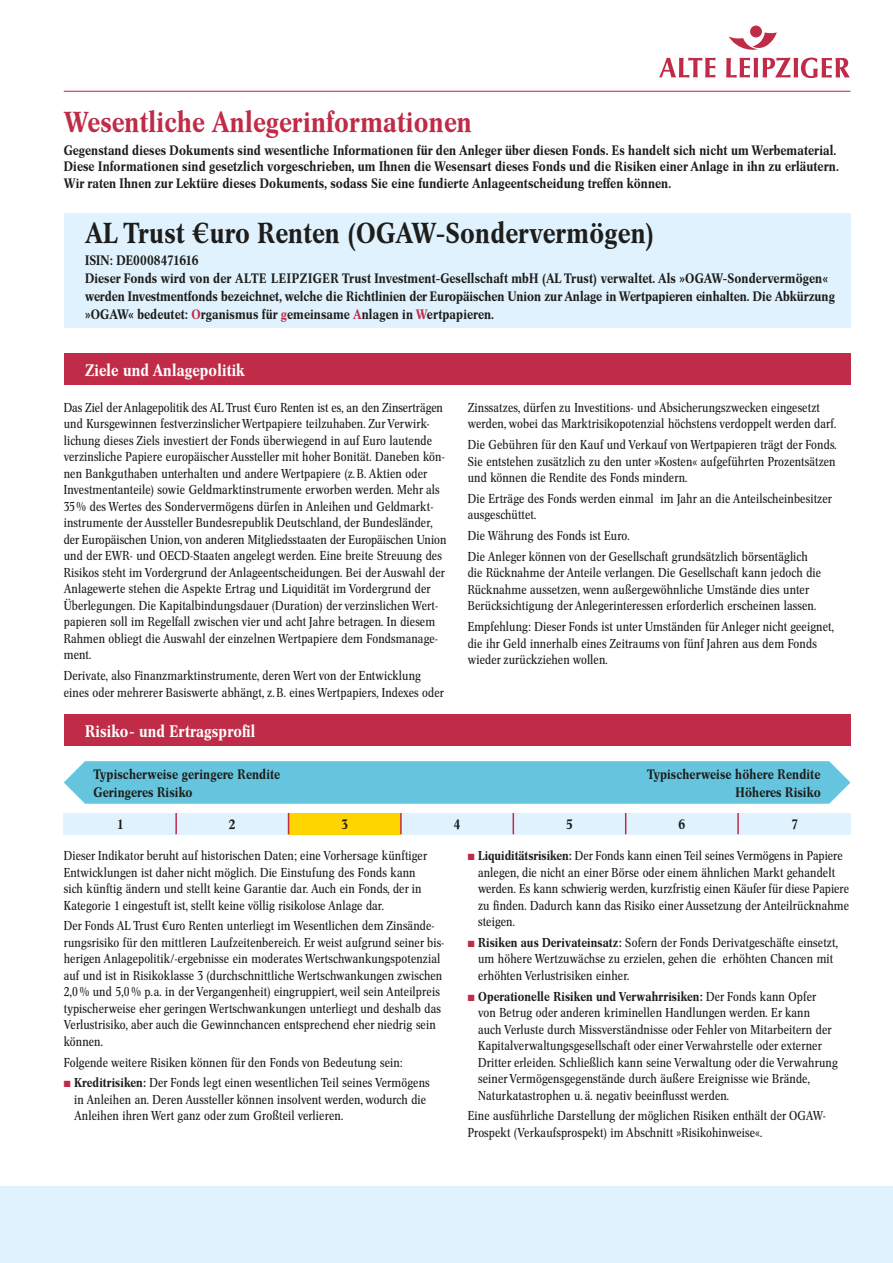
<style>
.page{position:relative;width:893px;height:1263px;background:#fff}
.page>*{position:absolute;margin:0;border:0;box-sizing:border-box;transform-origin:0 0}
.t1{font:500 28.5px "Concorde Nova BQ";letter-spacing:.01em;color:#1d1d1b}
.t2{font:500 28.5px "Concorde Nova BQ";letter-spacing:.01em;color:#c02b47}
.t3{font:500 16.5px "Concorde Nova BQ";letter-spacing:.01em;color:#fff}
.t4{font:500 13.5px/18px "Concorde Nova BQ";letter-spacing:.01em;color:#1d1d1b}
.t5{font:12.75px/16.5px "Concorde Nova BQ";letter-spacing:.01em;color:#1d1d1b}
.s1{color:#c02b47}
.s2{font-weight:500}
</style>
<div class="page">
<div style="left:0;top:1186px;width:893px;height:77px;background:#e0f2fd"></div>
<div style="left:64px;top:353px;width:786px;height:32px;background:#c02b47"></div>
<div style="left:64px;top:714px;width:786px;height:32px;background:#c02b47"></div>
<svg style="left:64px;top:761px;width:786px;height:43px"></svg>
<div style="left:64px;top:813px;width:112px;height:21px;background:#e0f2fd"></div>
<div style="left:176px;top:813px;width:113px;height:21px;background:#e0f2fd"></div>
<div style="left:289px;top:813px;width:112px;height:21px;background:#ffd500"></div>
<div style="left:401px;top:813px;width:112px;height:21px;background:#e0f2fd"></div>
<div style="left:513px;top:813px;width:113px;height:21px;background:#e0f2fd"></div>
<div style="left:626px;top:813px;width:112px;height:21px;background:#e0f2fd"></div>
<div style="left:738px;top:813px;width:112px;height:21px;background:#e0f2fd"></div>
<svg style="left:288px;top:813px;width:1px;height:21px"></svg>
<hr style="left:400px;top:813px;width:2px;height:21px;background:#c02b47">
<svg style="left:513px;top:813px;width:1px;height:21px"></svg>
<svg style="left:625px;top:813px;width:1px;height:21px"></svg>
<hr style="left:737px;top:813px;width:2px;height:21px;background:#c02b47">
<hr style="left:175px;top:813px;width:2px;height:21px;background:#c02b47">
<hr style="left:64px;top:91px;width:786px;height:1px;background:#c02b47">
<div style="left:750px;top:26px;width:12px;height:11px;background:#c02b47;border-radius:50%"></div>
<svg style="left:729px;top:32px;width:48px;height:18px"></svg>
<svg style="left:659px;top:58px;width:57px;height:20px"></svg>
<svg style="left:726px;top:58px;width:124px;height:20px"></svg>
<div style="left:64px;top:213px;width:786px;height:114px;background:#e0f2fd"></div>
<h1 class="t2" style="left:64px;top:106px;width:409px">Wesentliche Anlegerinformationen</h1>
<p class="t4" style="left:64px;top:142px;width:777px;line-height:16.5px">Gegenstand dieses Dokuments sind wesentliche Informationen für den Anleger über diesen Fonds. Es handelt sich nicht um Werbematerial.<br>Diese Informationen sind gesetzlich vorgeschrieben, um Ihnen die Wesensart dieses Fonds und die Risiken einer Anlage in ihn zu erläutern.<br>Wir raten Ihnen zur Lektüre dieses Dokuments, sodass Sie eine fundierte Anlageentscheidung treffen können.</p>
<h1 class="t1" style="left:85px;top:217px;width:571px">AL Trust €uro Renten (OGAW-Sondervermögen)</h1>
<p class="t4" style="left:85px;top:252px;width:751px">ISIN: DE0008471616<br>Dieser Fonds wird von der ALTE LEIPZIGER Trust Investment-Gesellschaft mbH (AL Trust) verwaltet. Als »OGAW-Sondervermögen« werden Investmentfonds bezeichnet, welche die Richtlinien der Europäischen Union zur Anlage in Wertpapieren einhalten. Die Abkürzung »OGAW« bedeutet: <span class="s1">O</span>rganismus für <span class="s1">g</span>emeinsame <span class="s1">A</span>nlagen in <span class="s1">W</span>ertpapieren.</p>
<p class="t3" style="left:85px;top:360px;width:161px">Ziele und Anlagepolitik</p>
<p class="t5" style="left:64px;top:399px;width:384px">Das Ziel der Anlagepolitik des AL Trust €uro Renten ist es, an den Zinserträgen und Kursgewinnen festverzinslicher Wertpapiere teilzuhaben. Zur Verwirk&shy;lichung dieses Ziels investiert der Fonds überwiegend in auf Euro lautende verzinsliche Papiere europäischer Aussteller mit hoher Bonität. Daneben kön&shy;nen Bankguthaben unterhalten und andere Wertpapiere (z. B. Aktien oder Investmentanteile) sowie Geldmarktinstrumente erworben werden. Mehr als 35% des Wertes des Sondervermögens dürfen in Anleihen und Geldmarkt&shy;instrumente der Aussteller Bundesrepublik Deutschland, der Bundesländer, der Europäischen Union, von anderen Mitgliedsstaaten der Europäischen Union und der EWR- und OECD-Staaten angelegt werden. Eine breite Streuung des Risikos steht im Vordergrund der Anlageentscheidungen. Bei der Auswahl der Anlagewerte stehen die Aspekte Ertrag und Liquidität im Vordergrund der Überlegungen. Die Kapitalbindungsdauer (Duration) der verzinslichen Wert&shy;papieren soll im Regelfall zwischen vier und acht Jahre betragen. In diesem Rahmen obliegt die Auswahl der einzelnen Wertpapiere dem Fondsmanage&shy;ment.</p>
<p class="t5" style="left:64px;top:668px;width:382px">Derivate, also Finanzmarktinstrumente, deren Wert von der Entwicklung eines oder mehrerer Basiswerte abhängt, z. B. eines Wertpapiers, Indexes oder</p>
<p class="t5" style="left:468px;top:399px;width:370px">Zinssatzes, dürfen zu Investitions- und Absicherungszwecken eingesetzt werden, wobei das Marktrisikopotenzial höchstens verdoppelt werden darf.</p>
<p class="t5" style="left:468px;top:437px;width:370px;text-align:justify">Die Gebühren für den Kauf und Verkauf von Wertpapieren trägt der Fonds.<br>Sie entstehen zusätzlich zu den unter »Kosten« aufgeführten Prozentsätzen und können die Rendite des Fonds mindern.</p>
<p class="t5" style="left:468px;top:490px;width:366px">Die Erträge des Fonds werden einmal im Jahr an die Anteilscheinbesitzer ausgeschüttet.</p>
<p class="t5" style="left:468px;top:525px;width:342px;line-height:20.7px">Die Währung des Fonds ist Euro.<br>Die Anleger können von der Gesellschaft grundsätzlich börsentäglich</p>
<p class="t5" style="left:468px;top:565px;width:355px">die Rücknahme der Anteile verlangen. Die Gesellschaft kann jedoch die<br>Rücknahme aussetzen, wenn außergewöhnliche Umstände dies unter<br>Berücksichtigung der Anlegerinteressen erforderlich erscheinen lassen.</p>
<p class="t5" style="left:468px;top:619px;width:368px">Empfehlung: Dieser Fonds ist unter Umständen für Anleger nicht geeignet, die ihr Geld innerhalb eines Zeitraums von fünf Jahren aus dem Fonds wieder zurückziehen wollen.</p>
<p class="t3" style="left:85px;top:721px;width:172px">Risiko- und Ertragsprofil</p>
<p class="t4" style="left:94px;top:766px;width:188px">Typischerweise geringere Rendite<br>Geringeres Risiko</p>
<p class="t4" style="left:647px;top:766px;width:175px;text-align:right">Typischerweise höhere Rendite<br>Höheres Risiko</p>
<p class="t4" style="left:117px;top:815px;width:8px">1</p>
<p class="t4" style="left:229px;top:815px;width:8px">2</p>
<p class="t4" style="left:341px;top:815px;width:8px">3</p>
<p class="t4" style="left:454px;top:815px;width:8px">4</p>
<p class="t4" style="left:566px;top:815px;width:8px">5</p>
<p class="t4" style="left:678px;top:815px;width:8px">6</p>
<p class="t4" style="left:791px;top:815px;width:8px">7</p>
<p class="t5" style="left:64px;top:847px;width:365px">Dieser Indikator beruht auf historischen Daten; eine Vorhersage künftiger Entwicklungen ist daher nicht möglich. Die Einstufung des Fonds kann sich künftig ändern und stellt keine Garantie dar. Auch ein Fonds, der in Kategorie 1 eingestuft ist, stellt keine völlig risikolose Anlage dar.</p>
<p class="t5" style="left:64px;top:918px;width:382px">Der Fonds AL Trust €uro Renten unterliegt im Wesentlichen dem Zinsände&shy;rungsrisiko für den mittleren Laufzeitenbereich. Er weist aufgrund seiner bis&shy;herigen Anlagepolitik/-ergebnisse ein moderates Wertschwankungspotenzial auf und ist in Risikoklasse 3 (durchschnittliche Wertschwankungen zwischen 2,0% und 5,0% p.a. in der Vergangenheit) eingruppiert, weil sein Anteilpreis typischerweise eher geringen Wertschwankungen unterliegt und deshalb das Verlustrisiko, aber auch die Gewinnchancen entsprechend eher niedrig sein können.</p>
<p class="t5" style="left:64px;top:1054px;width:340px">Folgende weitere Risiken können für den Fonds von Bedeutung sein:</p>
<p class="t5" style="left:74px;top:1075px;width:357px;text-indent:-10px"><span class="s1">■</span> <span class="s2">Kreditrisiken:</span> Der Fonds legt einen wesentlichen Teil seines Vermögens in Anleihen an. Deren Aussteller können insolvent werden, wodurch die<br>Anleihen ihren Wert ganz oder zum Großteil verlieren.</p>
<p class="t5" style="left:478px;top:848px;width:373px;text-indent:-10px"><span class="s1">■</span> <span class="s2">Liquiditätsrisiken:</span> Der Fonds kann einen Teil seines Vermögens in Papiere anlegen, die nicht an einer Börse oder einem ähnlichen Markt gehandelt werden. Es kann schwierig werden, kurzfristig einen Käufer für diese Papiere zu finden. Dadurch kann das Risiko einer Aussetzung der Anteilrücknahme steigen.</p>
<p class="t5" style="left:478px;top:934px;width:361px;text-indent:-10px"><span class="s1">■</span> <span class="s2">Risiken aus Derivateinsatz:</span> Sofern der Fonds Derivatgeschäfte einsetzt, um höhere Wertzuwächse zu erzielen, gehen die erhöhten Chancen mit erhöhten Verlustrisiken einher.</p>
<p class="t5" style="left:478px;top:988px;width:361px;text-indent:-10px"><span class="s1">■</span> <span class="s2">Operationelle Risiken und Verwahrrisiken:</span> Der Fonds kann Opfer<br>von Betrug oder anderen kriminellen Handlungen werden. Er kann<br>auch Verluste durch Missverständnisse oder Fehler von Mitarbeitern der Kapitalverwaltungsgesellschaft oder einer Verwahrstelle oder externer Dritter erleiden. Schließlich kann seine Verwaltung oder die Verwahrung seiner Vermögensgegenstände durch äußere Ereignisse wie Brände, Naturkatastrophen u. ä. negativ beeinflusst werden.</p>
<p class="t5" style="left:468px;top:1108px;width:360px">Eine ausführliche Darstellung der möglichen Risiken enthält der OGAW-<br>Prospekt (Verkaufsprospekt) im Abschnitt »Risikohinweise«.</p>
</div>
